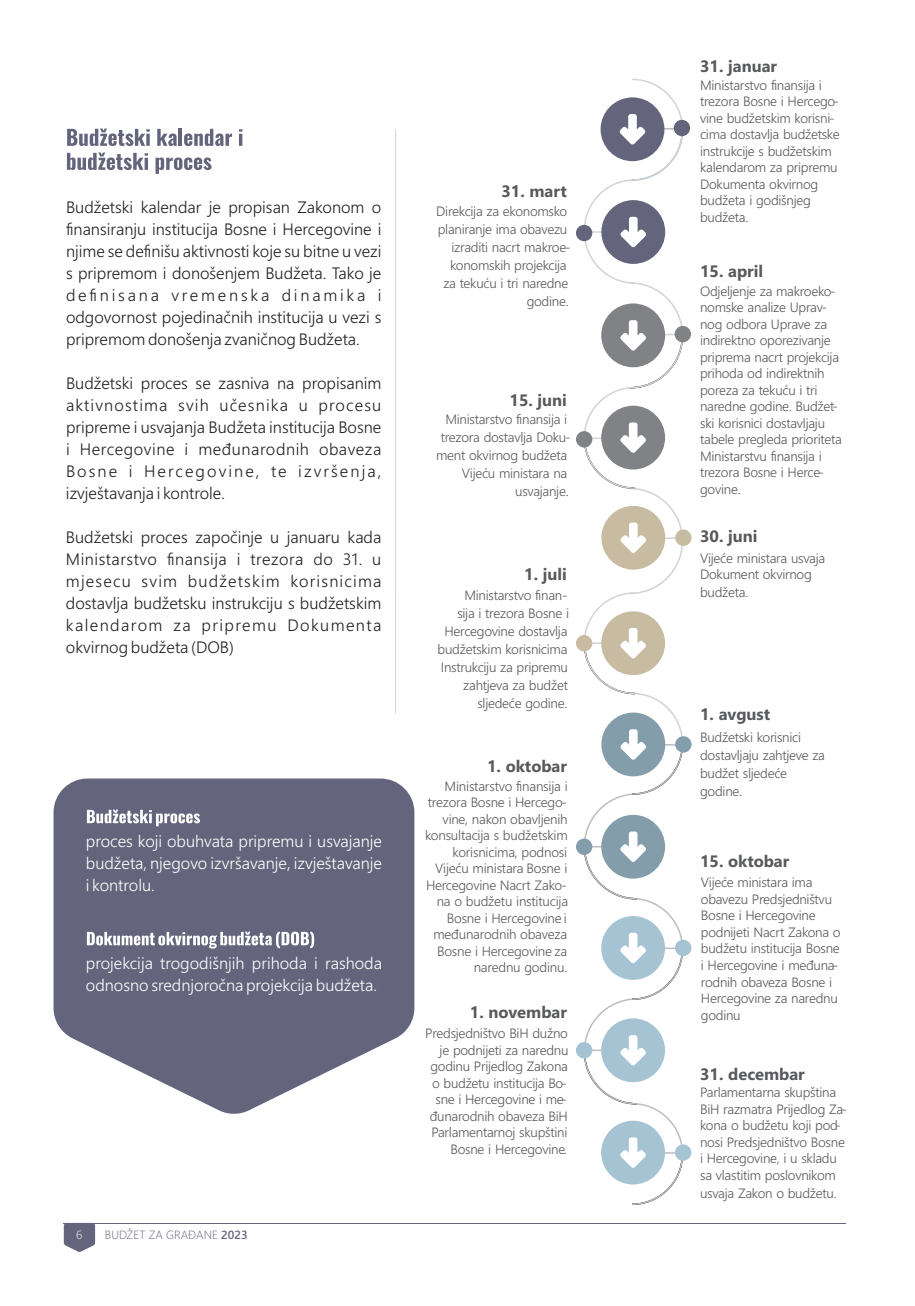
<style>
.page{position:relative;width:915px;height:1306px;background:#fff}
.page>*{position:absolute;margin:0;border:0;box-sizing:border-box;transform-origin:0 0}
.t1{font:300 16.5px/21.9px "Segoe UI";color:#231f20;text-align:justify}
.t2{font:300 16.5px/21.9px "Segoe UI";color:#fff;text-align:justify}
.t3{font:700 16.5px "Segoe UI";color:#58595b}
.t4{font:300 13.5px/16.5px "Segoe UI";letter-spacing:-.02em;color:#58595b}
.t5{font:300 11.85px "Segoe UI";color:#65647c}
.t6{font:300 11.85px "Segoe UI";color:#fff}
.s1{font-weight:600}
</style>
<div class="page">
<div style="left:673px;top:120px;width:17px;height:16px;background:#64657c;border-radius:8px"></div>
<div style="left:674px;top:326px;width:16px;height:16px;background:#808285;border-radius:8px"></div>
<div style="left:675px;top:529px;width:16px;height:17px;background:#c7bca1;border-radius:8px"></div>
<div style="left:675px;top:736px;width:16px;height:16px;background:#849daa;border-radius:8px"></div>
<div style="left:674px;top:939px;width:17px;height:17px;background:#a5c3d2;border-radius:50%"></div>
<div style="left:674px;top:1144px;width:17px;height:16px;background:#a5c3d2;border-radius:50%"></div>
<svg style="left:575px;top:225px;width:17px;height:16px"></svg>
<svg style="left:575px;top:431px;width:17px;height:16px"></svg>
<svg style="left:575px;top:635px;width:17px;height:16px"></svg>
<svg style="left:575px;top:838px;width:17px;height:17px"></svg>
<svg style="left:575px;top:1042px;width:17px;height:16px"></svg>
<svg style="left:67px;top:128px;width:83px;height:18px"></svg>
<svg style="left:157px;top:129px;width:20px;height:17px"></svg>
<hr style="left:179px;top:129px;width:3px;height:17px;background:#64657c">
<svg style="left:184px;top:129px;width:48px;height:17px"></svg>
<svg style="left:239px;top:129px;width:3px;height:17px"></svg>
<svg style="left:67px;top:152px;width:81px;height:18px"></svg>
<svg style="left:155px;top:157px;width:56px;height:17px"></svg>
<hr style="left:395px;top:129px;width:1px;height:584px;background:#d1d3d4">
<svg style="left:582px;top:78px;width:101px;height:1127px"></svg>
<svg style="left:53px;top:778px;width:361px;height:336px;background:#797a8d"></svg>
<svg style="left:87px;top:809px;width:113px;height:17px"></svg>
<svg style="left:87px;top:931px;width:227px;height:17px"></svg>
<svg style="left:64px;top:1223px;width:31px;height:28px"></svg>
<hr style="left:63px;top:1222px;width:782px;height:1px;background:#64657c">
<p class="t1" style="left:66px;top:198px;width:317px">Budžetski kalendar je propisan Zakonom o finansiranju institucija Bosne i Hercegovine i njime se definišu aktivnosti koje su bitne u vezi s pripremom i donošenjem Budžeta. Tako je definisana vremenska dinamika i odgovornost pojedinačnih institucija u vezi s pripremom donošenja zvaničnog Budžeta.</p>
<p class="t1" style="left:66px;top:374px;width:317px">Budžetski proces se zasniva na propisanim aktivnostima svih učesnika u procesu pripreme i usvajanja Budžeta institucija Bosne i Hercegovine i međunarodnih obaveza Bosne i Hercegovine, te izvršenja, izvještavanja i kontrole.</p>
<p class="t1" style="left:66px;top:527px;width:317px">Budžetski proces započinje u januaru kada Ministarstvo finansija i trezora do 31. u mjesecu svim budžetskim korisnicima dostavlja budžetsku instrukciju s budžetskim kalendarom za pripremu Dokumenta okvirnog budžeta (DOB)</p>
<p class="t2" style="left:86px;top:832px;width:297px">proces koji obuhvata pripremu i usvajanje budžeta, njegovo izvršavanje, izvještavanje i kontrolu.</p>
<p class="t2" style="left:86px;top:954px;width:297px">projekcija trogodišnjih prihoda i rashoda odnosno srednjoročna projekcija budžeta.</p>
<p class="t6" style="left:76px;top:1230px;width:8px">6</p>
<p class="t5" style="left:105px;top:1230px;width:144px">BUDŽET ZA GRAĐANE <span class="s1">2023</span></p>
<p class="t3" style="left:501px;top:185px;width:67px">31. mart</p>
<p class="t4" style="left:436px;top:203px;width:136px;line-height:18px;text-align:right">Direkcija za ekonomsko planiranje ima obavezu izraditi nacrt makroe&shy;konomskih projekcija<br>za tekuću i tri naredne godine.</p>
<p class="t3" style="left:509px;top:394px;width:59px">15. juni</p>
<p class="t4" style="left:436px;top:412px;width:136px;line-height:18px;text-align:right">Ministarstvo finansija i trezora dostavlja Doku&shy;ment okvirnog budžeta<br>Vijeću ministara na usvajanje.</p>
<p class="t3" style="left:524px;top:568px;width:44px">1. juli</p>
<p class="t4" style="left:437px;top:588px;width:133px;line-height:18px;text-align:right">Ministarstvo finan-<br>sija i trezora Bosne i<br>Hercegovine dostavlja budžetskim korisnicima<br>Instrukciju za pripremu zahtjeva za budžet sljedeće godine.</p>
<p class="t3" style="left:487px;top:759px;width:81px">1. oktobar</p>
<p class="t4" style="left:425px;top:779px;width:144px;text-align:right">Ministarstvo finansija i trezora Bosne i Hercego&shy;vine, nakon obavljenih konsultacija s budžetskim korisnicima, podnosi<br>Vijeću ministara Bosne i<br>Hercegovine Nacrt Zako&shy;na o budžetu institucija<br>Bosne i Hercegovine i međunarodnih obaveza<br>Bosne i Hercegovine za narednu godinu.</p>
<p class="t3" style="left:469px;top:1006px;width:98px">1. novembar</p>
<p class="t4" style="left:425px;top:1026px;width:145px;text-align:right">Predsjedništvo BiH dužno je podnijeti za narednu godinu Prijedlog Zakona o budžetu institucija Bo&shy;sne i Hercegovine i me&shy;đunarodnih obaveza BiH<br>Parlamentarnoj skupštini<br>Bosne i Hercegovine.</p>
<p class="t3" style="left:700px;top:60px;width:78px">31. januar</p>
<p class="t4" style="left:700px;top:78px;width:141px">Ministarstvo finansija i trezora Bosne i Hercego&shy;vine budžetskim korisni&shy;cima dostavlja budžetske instrukcije s budžetskim kalendarom za pripremu<br>Dokumenta okvirnog budžeta i godišnjeg budžeta.</p>
<p class="t3" style="left:700px;top:265px;width:65px">15. april</p>
<p class="t4" style="left:700px;top:284px;width:143px">Odjeljenje za makroeko&shy;nomske analize Uprav&shy;nog odbora Uprave za indirektno oporezivanje priprema nacrt projekcija prihoda od indirektnih poreza za tekuću i tri naredne godine. Budžet&shy;ski korisnici dostavljaju tabele pregleda prioriteta<br>Ministarstvu finansija i trezora Bosne i Herce&shy;govine.</p>
<p class="t3" style="left:700px;top:529px;width:59px">30. juni</p>
<p class="t4" style="left:700px;top:551px;width:127px">Vijeće ministara usvaja<br>Dokument okvirnog</p>
<p class="t4" style="left:700px;top:585px;width:50px">budžeta.</p>
<p class="t3" style="left:700px;top:708px;width:72px">1. avgust</p>
<p class="t4" style="left:700px;top:729px;width:126px;line-height:18px">Budžetski korisnici dostavljaju zahtjeve za budžet sljedeće godine.</p>
<p class="t3" style="left:700px;top:854px;width:91px">15. oktobar</p>
<p class="t4" style="left:700px;top:875px;width:141px">Vijeće ministara ima obavezu Predsjedništvu<br>Bosne i Hercegovine podnijeti Nacrt Zakona o budžetu institucija Bosne i Hercegovine i međuna&shy;rodnih obaveza Bosne i<br>Hercegovine za narednu godinu</p>
<p class="t3" style="left:700px;top:1067px;width:106px">31. decembar</p>
<p class="t4" style="left:700px;top:1085px;width:148px">Parlamentarna skupština<br>BiH razmatra Prijedlog Za&shy;kona o budžetu koji pod&shy;nosi Predsjedništvo Bosne i Hercegovine, i u skladu sa vlastitim poslovnikom</p>
<p class="t4" style="left:700px;top:1185px;width:138px">usvaja Zakon o budžetu.</p>
</div>
